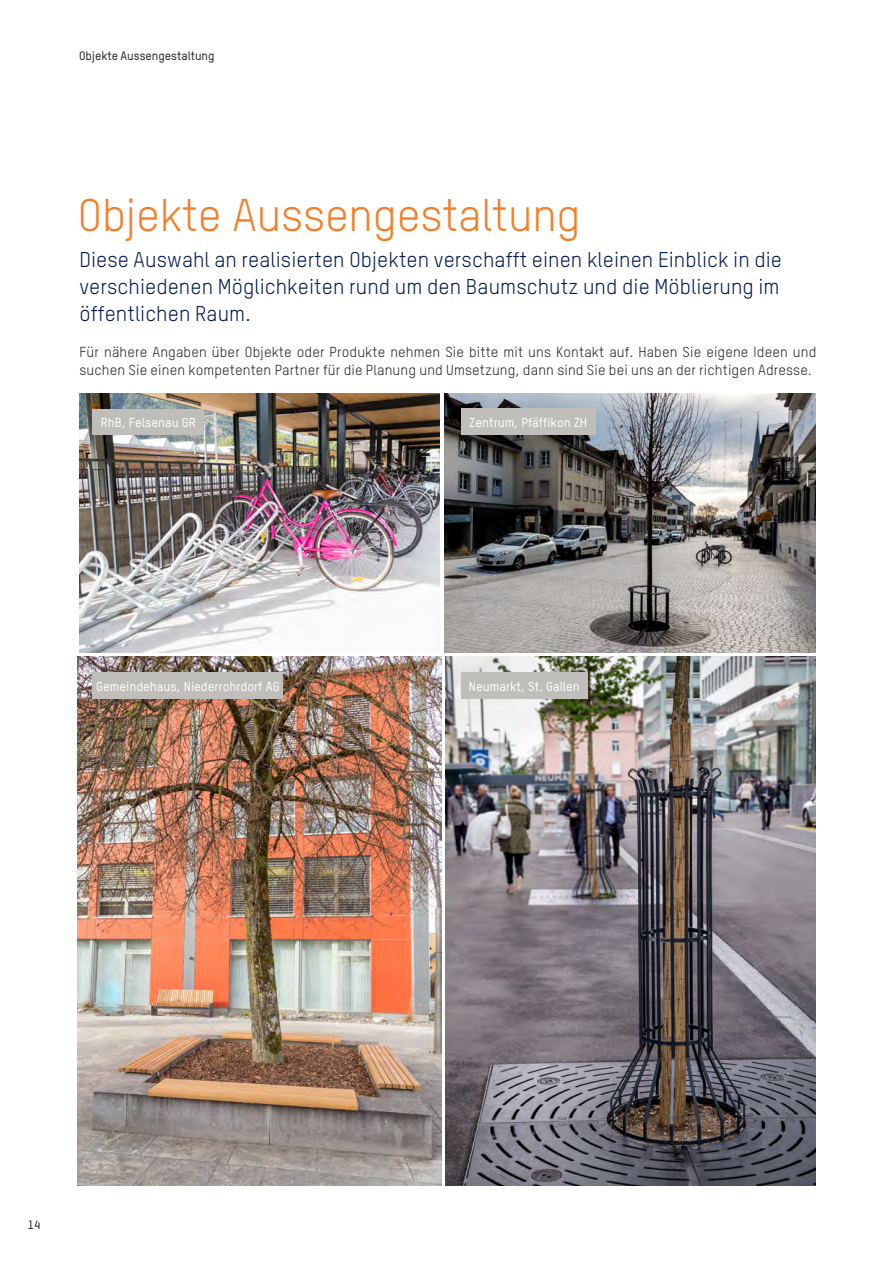
<style>
.page{position:relative;width:893px;height:1263px;background:#fff}
.page>*{position:absolute;margin:0;border:0;box-sizing:border-box;transform-origin:0 0}
.t1{font:45px "TSTARHB";letter-spacing:-.005em;color:#f47f2a}
.t2{font:21px/27px "TSTARHB";letter-spacing:.005em;color:#001954;text-align:justify}
.t3{font:14.25px/18px "TSTARHB";letter-spacing:.01em;color:#231f20}
.t4{font:500 12.75px "TSTARHB";color:#fff}
.t5{font:500 12px "TSTARHB";color:#231f20}
</style>
<div class="page">
<img style="left:79px;top:393px;width:361px;height:259px">
<img style="left:78px;top:656px;width:363px;height:529px">
<img style="left:445px;top:656px;width:370px;height:529px">
<img style="left:444px;top:393px;width:371px;height:259px">
<div style="left:93px;top:410px;width:111px;height:25px;background:#bfbeba"></div>
<div style="left:461px;top:409px;width:135px;height:26px;background:#bfbeba"></div>
<div style="left:93px;top:672px;width:190px;height:27px;background:#bfbeba"></div>
<div style="left:461px;top:672px;width:127px;height:27px;background:#bfbeba"></div>
<p class="t5" style="left:79px;top:49px;width:137px">Objekte Aussengestaltung</p>
<h1 class="t1" style="left:78px;top:188px;width:504px">Objekte Aussengestaltung</h1>
<h2 class="t2" style="left:79px;top:246px;width:704px">Diese Auswahl an realisierten Objekten verschafft einen kleinen Einblick in die verschiedenen Möglichkeiten rund um den Baumschutz und die Möblierung im öffentlichen Raum.</h2>
<p class="t3" style="left:79px;top:343px;width:738px">Für nähere Angaben über Objekte oder Produkte nehmen Sie bitte mit uns Kontakt auf. Haben Sie eigene Ideen und suchen Sie einen kompetenten Partner für die Planung und Umsetzung, dann sind Sie bei uns an der richtigen Adresse.</p>
<p class="t4" style="left:101px;top:415px;width:97px">RhB, Felsenau GR</p>
<p class="t4" style="left:470px;top:414px;width:119px">Zentrum, Pfäffikon ZH</p>
<p class="t4" style="left:96px;top:678px;width:185px">Gemeindehaus, Niederrohrdorf AG</p>
<p class="t4" style="left:469px;top:678px;width:112px">Neumarkt, St. Gallen</p>
<p class="t5" style="left:28px;top:1217px;width:14px">14</p>
</div>
